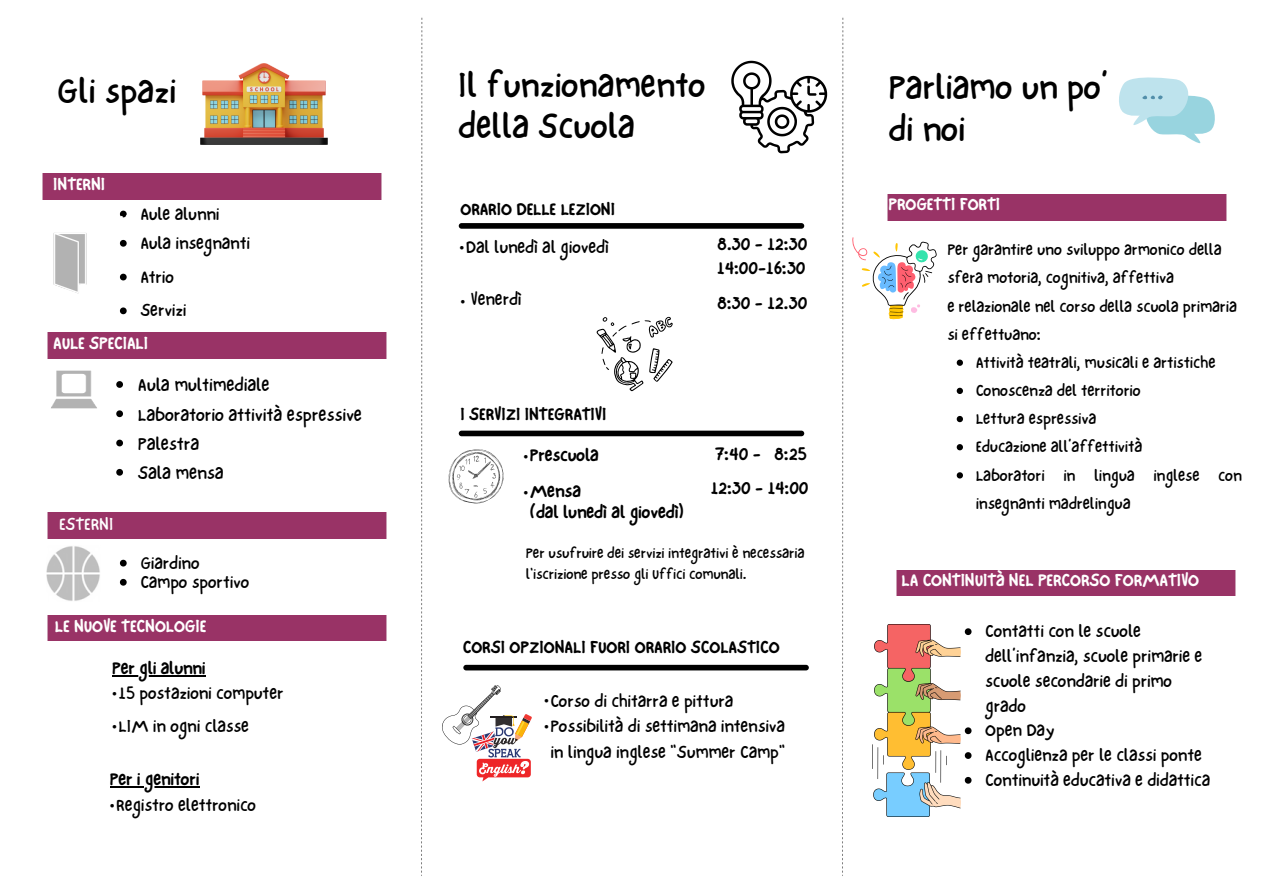
<style>
.page{position:relative;width:1263px;height:894px;background:#fff}
.page>*{position:absolute;margin:0;border:0;box-sizing:border-box;transform-origin:0 0}
.t1{font:36px/41.7px "NF One Little Font Regular";color:#000}
.t2{font:18.6px "NF One Little Font Regular";color:#000}
.t3{font:18px/24.8px "NF One Little Font Regular";color:#000}
.t4{font:18px/20.2px "NF One Little Font Bold";color:#000}
.t5{font:18px "NF One Little Font Bold";color:#fff}
.t6{font:18px "NF One Little Font Regular";color:#fff}
.t7{font:16.65px/28.2px "NF One Little Font Regular";color:#000}
.t8{font:15px/21.3px "NF One Little Font Regular";color:#000}
.t9{font:8.1px "Arimo";color:#000}
</style>
<div class="page">
<div style="left:42px;top:173px;width:340px;height:26px;background:#936"></div>
<div style="left:47px;top:333px;width:340px;height:25px;background:#936"></div>
<div style="left:47px;top:512px;width:340px;height:26px;background:#936"></div>
<div style="left:47px;top:615px;width:340px;height:25px;background:#936"></div>
<img style="left:51px;top:370px;width:46px;height:39px">
<img style="left:53px;top:232px;width:34px;height:62px">
<img style="left:421px;top:17px;width:1px;height:859px">
<img style="left:842px;top:17px;width:1px;height:859px">
<div style="left:887px;top:194px;width:340px;height:26px;background:#936"></div>
<img style="left:46px;top:546px;width:54px;height:55px">
<svg style="left:596px;top:317px;width:77px;height:74px"></svg>
<svg style="left:442px;top:685px;width:90px;height:96px"></svg>
<div style="left:459px;top:223px;width:345px;height:6px;background:#000;border-radius:3px"></div>
<div style="left:459px;top:430px;width:345px;height:6px;background:#000;border-radius:3px"></div>
<svg style="left:448px;top:449px;width:55px;height:54px"></svg>
<div style="left:463px;top:664px;width:346px;height:6px;background:#000;border-radius:3px"></div>
<svg style="left:1119px;top:77px;width:96px;height:67px"></svg>
<svg style="left:852px;top:237px;width:85px;height:82px"></svg>
<div style="left:896px;top:570px;width:340px;height:25px;background:#936"></div>
<img style="left:873px;top:624px;width:88px;height:192px">
<img style="left:201px;top:64px;width:127px;height:81px">
<svg style="left:731px;top:61px;width:96px;height:92px"></svg>
<svg style="left:120px;top:210px;width:7px;height:7px"></svg>
<svg style="left:120px;top:240px;width:7px;height:6px"></svg>
<svg style="left:120px;top:273px;width:7px;height:7px"></svg>
<svg style="left:120px;top:307px;width:7px;height:7px"></svg>
<svg style="left:120px;top:559px;width:7px;height:7px"></svg>
<svg style="left:120px;top:578px;width:7px;height:7px"></svg>
<hr style="left:112px;top:674px;width:94px;height:2px;background:#000">
<hr style="left:110px;top:785px;width:89px;height:2px;background:#000">
<svg style="left:957px;top:359px;width:6px;height:7px"></svg>
<svg style="left:957px;top:387px;width:6px;height:7px"></svg>
<svg style="left:957px;top:416px;width:6px;height:6px"></svg>
<svg style="left:957px;top:444px;width:6px;height:6px"></svg>
<svg style="left:957px;top:472px;width:6px;height:6px"></svg>
<svg style="left:116px;top:381px;width:7px;height:7px"></svg>
<svg style="left:116px;top:410px;width:7px;height:7px"></svg>
<svg style="left:116px;top:439px;width:7px;height:7px"></svg>
<svg style="left:116px;top:469px;width:7px;height:6px"></svg>
<svg style="left:965px;top:628px;width:6px;height:7px"></svg>
<svg style="left:965px;top:727px;width:6px;height:7px"></svg>
<svg style="left:965px;top:752px;width:6px;height:6px"></svg>
<svg style="left:965px;top:776px;width:6px;height:7px"></svg>
<p class="t1" style="left:57px;top:70px;width:121px">Gli spazi</p>
<h2 class="t1" style="left:458px;top:63px;width:249px">Il funzionamento della Scuola</h2>
<p class="t1" style="left:888px;top:66px;width:222px">Parliamo un po’ di noi</p>
<p class="t5" style="left:53px;top:173px;width:53px">INTERNI</p>
<p class="t3" style="left:140px;top:201px;width:81px">Aule alunni</p>
<p class="t3" style="left:140px;top:230px;width:111px">Aula insegnanti</p>
<p class="t3" style="left:140px;top:264px;width:35px">Atrio</p>
<h3 class="t3" style="left:140px;top:298px;width:48px">Servizi</h3>
<p class="t5" style="left:53px;top:332px;width:96px">AULE SPECIALI</p>
<h4 class="t6" style="left:59px;top:513px;width:56px">ESTERNI</h4>
<h4 class="t2" style="left:138px;top:374px;width:133px">Aula multimediale</h4>
<h4 class="t2" style="left:138px;top:403px;width:226px">Laboratorio attività espressive</h4>
<p class="t2" style="left:138px;top:432px;width:63px">Palestra</p>
<p class="t2" style="left:138px;top:461px;width:87px">Sala mensa</p>
<p class="t3" style="left:140px;top:550px;width:61px">Giardino</p>
<p class="t3" style="left:140px;top:569px;width:110px">Campo sportivo</p>
<p class="t5" style="left:55px;top:615px;width:153px">LE NUOVE TECNOLOGIE</p>
<h2 class="t4" style="left:112px;top:657px;width:95px">Per gli alunni</h2>
<h4 class="t9" style="left:112px;top:689px;width:6px">●</h4>
<h5 class="t3" style="left:119px;top:680px;width:166px">15 postazioni computer</h5>
<h5 class="t9" style="left:112px;top:721px;width:6px">●</h5>
<p class="t3" style="left:119px;top:713px;width:132px">LIM in ogni classe</p>
<p class="t4" style="left:110px;top:768px;width:91px">Per i genitori</p>
<h4 class="t9" style="left:110px;top:800px;width:6px">●</h4>
<h5 class="t3" style="left:116px;top:792px;width:141px">Registro elettronico</h5>
<p class="t4" style="left:460px;top:198px;width:156px">ORARIO DELLE LEZIONI</p>
<p class="t9" style="left:460px;top:242px;width:6px">●</p>
<p class="t3" style="left:466px;top:234px;width:144px">Dal lunedì al giovedì</p>
<p class="t4" style="left:717px;top:234px;width:92px">8.30 - 12:30</p>
<h1 class="t4" style="left:717px;top:257px;width:90px">14:00-16:30</h1>
<h1 class="t3" style="left:471px;top:287px;width:53px">Venerdì</h1>
<p class="t4" style="left:717px;top:293px;width:92px">8:30 - 12.30</p>
<p class="t9" style="left:461px;top:296px;width:6px">●</p>
<p class="t4" style="left:460px;top:403px;width:147px">I SERVIZI INTEGRATIVI</p>
<h2 class="t9" style="left:523px;top:452px;width:6px">●</h2>
<h2 class="t4" style="left:530px;top:444px;width:70px">Prescuola</h2>
<p class="t9" style="left:523px;top:487px;width:6px">●</p>
<h4 class="t4" style="left:530px;top:481px;width:156px">Mensa<br>(dal lunedì al giovedì)</h4>
<p class="t4" style="left:715px;top:444px;width:93px">7:40 - 8:25</p>
<p class="t4" style="left:711px;top:478px;width:99px">12:30 - 14:00</p>
<p class="t8" style="left:526px;top:542px;width:280px">Per usufruire dei servizi integrativi è necessaria l'iscrizione presso gli Uffici comunali.</p>
<h4 class="t4" style="left:463px;top:636px;width:318px">CORSI OPZIONALI FUORI ORARIO SCOLASTICO</h4>
<p class="t9" style="left:544px;top:695px;width:6px">●</p>
<h5 class="t3" style="left:550px;top:687px;width:184px">Corso di chitarra e pittura</h5>
<p class="t9" style="left:544px;top:721px;width:6px">●</p>
<p class="t3" style="left:550px;top:713px;width:236px">Possibilità di settimana intensiva</p>
<p class="t3" style="left:550px;top:739px;width:236px">in lingua inglese "Summer Camp"</p>
<h2 class="t5" style="left:888px;top:193px;width:113px">PROGETTI FORTI</h2>
<p class="t7" style="left:947px;top:235px;width:276px">Per garantire uno sviluppo armonico della sfera motoria, cognitiva, affettiva</p>
<p class="t7" style="left:947px;top:291px;width:291px">e relazionale nel corso della scuola primaria si effettuano:</p>
<p class="t7" style="left:976px;top:348px;width:241px">Attività teatrali, musicali e artistiche</p>
<p class="t7" style="left:976px;top:376px;width:167px">Conoscenza del territorio</p>
<p class="t7" style="left:976px;top:404px;width:122px">Lettura espressiva</p>
<h5 class="t7" style="left:976px;top:432px;width:168px">Educazione all’affettività</h5>
<h4 class="t7" style="left:976px;top:460px;width:268px">Laboratori in lingua inglese con insegnanti madrelingua</h4>
<p class="t5" style="left:995px;top:568px;width:10px">À</p>
<h4 class="t5" style="left:901px;top:569px;width:299px">LA CONTINUITà NEL PERCORSO FORMATIVO</h4>
<p class="t3" style="left:985px;top:618px;width:219px">Contatti con le scuole dell’infanzia, scuole primarie e scuole secondarie di primo grado</p>
<p class="t3" style="left:985px;top:717px;width:71px">Open Day</p>
<p class="t3" style="left:985px;top:742px;width:218px">Accoglienza per le classi ponte</p>
<p class="t3" style="left:985px;top:767px;width:226px">Continuità educativa e didattica</p>
</div>
